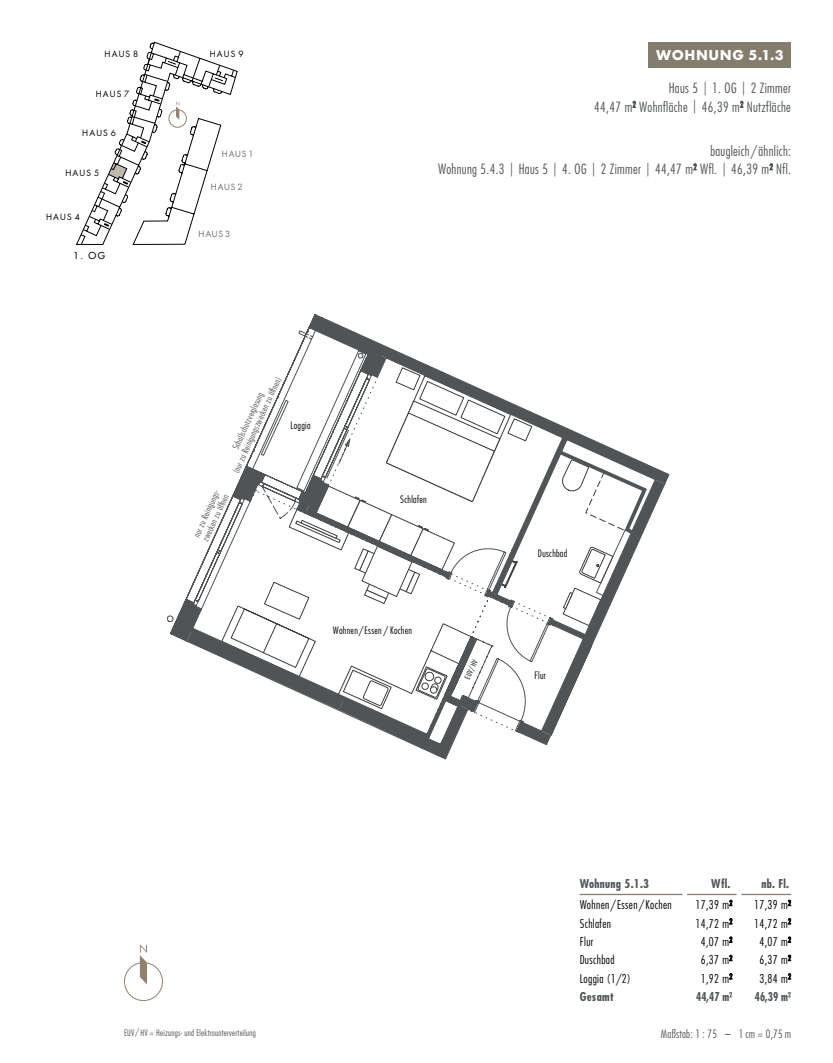
<style>
.page{position:relative;width:833px;height:1063px;background:#fff}
.page>*{position:absolute;margin:0;border:0;box-sizing:border-box;transform-origin:0 0}
.t1{font:700 14.88px "Futura PT";letter-spacing:.04em;color:#fff}
.t2{font:300 condensed 13.75px/18.8px "Futura";letter-spacing:.025em;color:#505456;text-align:right}
.t3{font:300 condensed 11.88px "Futura";letter-spacing:.03em;color:#000}
.t4{font:700 condensed 11.88px "Futura";letter-spacing:.025em;color:#505456}
.t5{font:700 condensed 11.88px "Futura";letter-spacing:.025em;color:#505456;scale:.9 1}
.t6{font:300 condensed 11.25px "Futura";letter-spacing:.025em;color:#505456}
.t7{font:300 condensed 10px "Futura";letter-spacing:.03em;color:#000}
.t8{font:9.38px "Futura";color:#000}
.t9{font:300 condensed 8.75px/10px "Futura";letter-spacing:.03em;color:#505456;text-align:center}
.t10{font:8.38px "Futura";letter-spacing:.13em;color:#000}
.t11{font:8.38px "Futura";letter-spacing:.08em;color:#6a6d6e}
.t12{font:300 condensed 7.5px "Futura";color:#000}
</style>
<div class="page">
<svg style="left:167px;top:314px;width:502px;height:445px"></svg>
<svg style="left:422px;top:447px;width:227px;height:296px"></svg>
<div style="left:124px;top:962px;width:39px;height:39px;border:1px solid #938170;border-radius:50%"></div>
<svg style="left:140px;top:944px;width:7px;height:40px"></svg>
<div style="left:649px;top:42px;width:142px;height:26px;background:#847d6d"></div>
<svg style="left:682px;top:894px;width:55px;height:2px"></svg>
<hr style="left:580px;top:894px;width:102px;height:1px;background:#847d6d">
<hr style="left:687px;top:894px;width:49px;height:1px;background:#847d6d">
<hr style="left:741px;top:894px;width:50px;height:1px;background:#847d6d">
<svg style="left:76px;top:42px;width:161px;height:203px"></svg>
<p class="t10" style="left:104px;top:48px;width:35px">HAUS 8</p>
<p class="t10" style="left:210px;top:48px;width:35px">HAUS 9</p>
<p class="t10" style="left:96px;top:88px;width:35px">HAUS 7</p>
<p class="t10" style="left:82px;top:127px;width:35px">HAUS 6</p>
<p class="t10" style="left:65px;top:168px;width:35px">HAUS 5</p>
<p class="t10" style="left:46px;top:211px;width:35px">HAUS 4</p>
<p class="t8" style="left:73px;top:249px;width:33px">1. OG</p>
<p class="t11" style="left:222px;top:148px;width:33px">HAUS 1</p>
<p class="t11" style="left:211px;top:181px;width:33px">HAUS 2</p>
<p class="t11" style="left:199px;top:228px;width:33px">HAUS 3</p>
<p class="t1" style="left:656px;top:46px;width:129px">WOHNUNG 5.1.3</p>
<p class="t2" style="left:594px;top:79px;width:198px">Haus 5 | 1. OG | 2 Zimmer<br>44,47 m<sup>2</sup> Wohnfläche | 46,39 m<sup>2</sup> Nutzfläche</p>
<p class="t2" style="left:438px;top:141px;width:354px">baugleich/ähnlich:<br>Wohnung 5.4.3 | Haus 5 | 4. OG | 2 Zimmer | 44,47 m<sup>2</sup> Wfl. | 46,39 m<sup>2</sup> Nfl.</p>
<p class="t9" style="left:222px;top:467px;width:107px;rotate:-66deg">Schallschutzverglasung<br>(nur zu Reinigungszwecken zu öffnen)</p>
<p class="t9" style="left:191px;top:535px;width:55px;text-align:left;rotate:-66deg">nur zu Reinigungs&shy;zwecken zu öffnen</p>
<p class="t7" style="left:290px;top:419px;width:22px">Loggia</p>
<p class="t7" style="left:400px;top:493px;width:28px">Schlafen</p>
<p class="t7" style="left:333px;top:624px;width:81px">Wohnen/Essen / Kochen</p>
<p class="t12" style="left:463px;top:676px;width:22px;rotate:-65deg">EUV/HV</p>
<p class="t7" style="left:538px;top:547px;width:31px">Duschbad</p>
<p class="t7" style="left:534px;top:669px;width:13px">Flur</p>
<p class="t4" style="left:580px;top:876px;width:71px">Wohnung 5.1.3</p>
<p class="t4" style="left:711px;top:876px;width:21px">Wfl.</p>
<p class="t4" style="left:761px;top:876px;width:29px">nb. Fl.</p>
<p class="t3" style="left:579px;top:897px;width:93px">Wohnen/Essen/Kochen</p>
<p class="t3" style="left:695px;top:897px;width:38px">17,39 m²</p>
<p class="t3" style="left:754px;top:897px;width:38px">17,39 m²</p>
<p class="t3" style="left:580px;top:916px;width:33px">Schlafen</p>
<p class="t3" style="left:695px;top:916px;width:38px">14,72 m²</p>
<p class="t3" style="left:754px;top:916px;width:38px">14,72 m²</p>
<p class="t3" style="left:580px;top:934px;width:15px">Flur</p>
<p class="t3" style="left:701px;top:934px;width:33px">4,07 m²</p>
<p class="t3" style="left:759px;top:934px;width:33px">4,07 m²</p>
<p class="t3" style="left:580px;top:953px;width:36px">Duschbad</p>
<p class="t3" style="left:701px;top:953px;width:33px">6,37 m²</p>
<p class="t3" style="left:759px;top:953px;width:33px">6,37 m²</p>
<p class="t3" style="left:580px;top:971px;width:53px">Loggia (1/2)</p>
<p class="t3" style="left:701px;top:971px;width:33px">1,92 m²</p>
<p class="t3" style="left:759px;top:971px;width:33px">3,84 m²</p>
<p class="t4" style="left:580px;top:989px;width:35px">Gesamt</p>
<p class="t5" style="left:696px;top:989px;width:42px">44,47 m²</p>
<p class="t5" style="left:755px;top:989px;width:42px">46,39 m²</p>
<p class="t9" style="left:124px;top:1028px;width:133px">EUV/ HV = Heizungs- und Elektrounterverteilung</p>
<p class="t6" style="left:661px;top:1027px;width:131px">Maßstab: 1 : 75 – 1 cm = 0,75 m</p>
</div>
